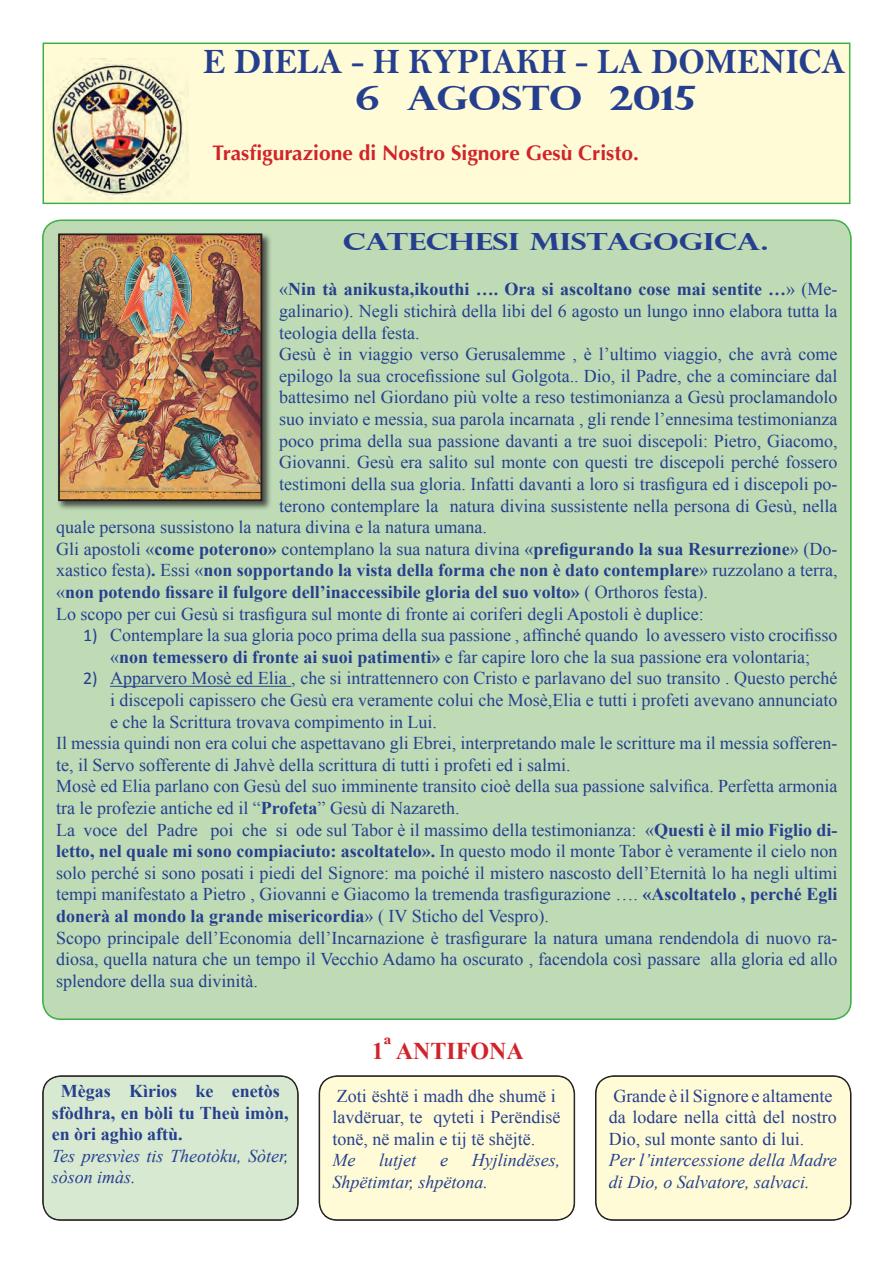
<style>
.page{position:relative;width:893px;height:1263px;background:#fff}
.page>*{position:absolute;margin:0;border:0;box-sizing:border-box;transform-origin:0 0}
.t1{font:36px "Bell MT Bold";color:#253f8e;scale:.95 1}
.Body_Text_Indent{font:700 33.6px "Perpetua Titling";color:#253f8e;scale:1.2 1}
.Normale{font:700 24px "Times New Roman";color:#d1232a}
.No_Spacing{font:700 23.7px "Perpetua Titling";letter-spacing:-.01em;color:#253f8e;scale:1.32 1}
.Normale-2{font:700 21px "Optima";color:#d1232a}
.List_Paragraph{font:18px/21.6px "Times New Roman";color:#253f8e;text-align:justify}
.Normale-3{font:700 18px/21.6px "Times New Roman";color:#253f8e;text-align:justify}
.Normale-4{font:18px/21.6px "Times New Roman";color:#253f8e}
.Normale-5{font:italic 18px/21.6px "Times New Roman";color:#253f8e}
.s1{font-weight:700}
.s2{font-weight:400}
.s3{font-family:"Calibri"}
</style>
<div class="page">
<div style="left:43px;top:220px;width:808px;height:799px;background:#bedbb6;border-radius:18px"></div>
<hr style="left:110px;top:686px;width:181px;height:1px;background:#253f8e">
<div style="left:43px;top:43px;width:807px;height:161px;background:#fffbd6;border:2px solid #40ae49"></div>
<img style="left:49px;top:58px;width:139px;height:142px">
<div style="left:43px;top:1076px;width:255px;height:144px;background:#d8e9d2;border-radius:18px"></div>
<div style="left:43px;top:1076px;width:255px;height:144px;border:1px solid #231f20;border-radius:18px"></div>
<div style="left:319px;top:1076px;width:255px;height:144px;background:#fffbd6;border-radius:18px"></div>
<div style="left:320px;top:1076px;width:254px;height:144px;border:1px solid #231f20;border-radius:18px"></div>
<div style="left:596px;top:1076px;width:255px;height:144px;background:#fffbd6;border-radius:18px"></div>
<div style="left:596px;top:1076px;width:255px;height:144px;border:1px solid #231f20;border-radius:18px"></div>
<div style="left:57px;top:232px;width:215px;height:279px;background:#231f20;opacity:.75"></div>
<img style="left:61px;top:236px;width:198px;height:262px">
<div style="left:58px;top:233px;width:204px;height:268px;border:2px solid #231f20"></div>
<p class="t1" style="left:203px;top:40px;width:677px">E DIELA - H KYPIAKH - LA DOMENICA</p>
<p class="Body_Text_Indent" style="left:356px;top:77px;width:285px">6 AGOSTO 2015</p>
<p class="Normale-2" style="left:213px;top:141px;width:428px">Trasfigurazione di Nostro Signore Gesù Cristo.</p>
<p class="No_Spacing" style="left:343px;top:227px;width:324px">CATECHESI MISTAGOGICA.</p>
<p class="List_Paragraph" style="left:279px;top:278px;width:560px">«<span class="s1">Nin tà anikusta,ikouthi …. Ora si ascoltano cose mai sentite …</span>» (Me&shy;galinario). Negli stichirà della libi del 6 agosto un lungo inno elabora tutta la teologia della festa.</p>
<p class="List_Paragraph" style="left:279px;top:343px;width:560px">Gesù è in viaggio verso Gerusalemme , è l’ultimo viaggio, che avrà come</p>
<p class="List_Paragraph" style="left:279px;top:365px;width:560px">epilogo la sua crocefissione sul Golgota.. Dio, il Padre, che a cominciare dal</p>
<p class="List_Paragraph" style="left:279px;top:386px;width:560px">battesimo nel Giordano più volte a reso testimonianza a Gesù proclamandolo</p>
<p class="List_Paragraph" style="left:279px;top:408px;width:560px">suo inviato e messia, sua parola incarnata , gli rende l’ennesima testimonianza</p>
<p class="List_Paragraph" style="left:279px;top:430px;width:560px">poco prima della sua passione davanti a tre suoi discepoli: Pietro, Giacomo,</p>
<p class="List_Paragraph" style="left:279px;top:451px;width:560px">Giovanni. Gesù era salito sul monte con questi tre discepoli perché fossero</p>
<p class="List_Paragraph" style="left:279px;top:473px;width:560px">testimoni della sua gloria. Infatti davanti a loro si trasfigura ed i discepoli po-</p>
<p class="List_Paragraph" style="left:279px;top:494px;width:560px">terono contemplare la natura divina sussistente nella persona di Gesù, nella</p>
<p class="List_Paragraph" style="left:56px;top:516px;width:432px">quale persona sussistono la natura divina e la natura umana.</p>
<p class="Normale-3" style="left:56px;top:537px;width:783px"><span class="s2">Gli apostoli «</span>come poterono» <span class="s2">contemplano la sua natura divina «</span>prefigurando la sua Resurrezione<span class="s2">» (Do&shy;xastico festa)</span>. <span class="s2">Essi «</span>non sopportando la vista della forma che non è dato contemplare<span class="s2">» ruzzolano a terra, «</span>non potendo fissare il fulgore dell’inaccessibile gloria del suo volto» <span class="s2">( Orthoros festa).</span></p>
<p class="List_Paragraph" style="left:56px;top:602px;width:649px">Lo scopo per cui Gesù si trasfigura sul monte di fronte ai coriferi degli Apostoli è duplice:</p>
<p class="List_Paragraph" style="left:83px;top:624px;width:756px;text-align:center"><span class="s3">1)</span> Contemplare la sua gloria poco prima della sua passione , affinché quando lo avessero visto crocifisso «<span class="s1">non temessero di fronte ai suoi patimenti»</span> e far capire loro che la sua passione era volontaria;</p>
<p class="List_Paragraph" style="left:110px;top:667px;width:729px;text-indent:-27px"><span class="s3">2)</span> Apparvero Mosè ed Elia , che si intrattennero con Cristo e parlavano del suo transito . Questo perché i discepoli capissero che Gesù era veramente colui che Mosè,Elia e tutti i profeti avevano annunciato e che la Scrittura trovava compimento in Lui.</p>
<p class="List_Paragraph" style="left:56px;top:732px;width:783px">Il messia quindi non era colui che aspettavano gli Ebrei, interpretando male le scritture ma il messia sofferen&shy;te, il Servo sofferente di Jahvè della scrittura di tutti i profeti ed i salmi.</p>
<p class="List_Paragraph" style="left:56px;top:775px;width:783px">Mosè ed Elia parlano con Gesù del suo imminente transito cioè della sua passione salvifica. Perfetta armonia tra le profezie antiche ed il “<span class="s1">Profeta</span>” Gesù di Nazareth.</p>
<p class="List_Paragraph" style="left:56px;top:818px;width:783px">La voce del Padre poi che si ode sul Tabor è il massimo della testimonianza: «<span class="s1">Questi è il mio Figlio di&shy;letto, nel quale mi sono compiaciuto: ascoltatelo».</span> In questo modo il monte Tabor è veramente il cielo non solo perché si sono posati i piedi del Signore: ma poiché il mistero nascosto dell’Eternità lo ha negli ultimi tempi manifestato a Pietro , Giovanni e Giacomo la tremenda trasfigurazione …. <span class="s1">«Ascoltatelo , perché Egli donerà al mondo la grande misericordia</span>» ( IV Sticho del Vespro).</p>
<p class="List_Paragraph" style="left:56px;top:926px;width:783px">Scopo principale dell’Economia dell’Incarnazione è trasfigurare la natura umana rendendola di nuovo ra&shy;diosa, quella natura che un tempo il Vecchio Adamo ha oscurato , facendola così passare alla gloria ed allo splendore della sua divinità.</p>
<p class="Normale-3" style="left:52px;top:1080px;width:238px;text-align:left;text-indent:9px">Mègas Kìrios ke enetòs sfòdhra, en bòli tu Theù imòn, en òri aghìo aftù.</p>
<p class="Normale-5" style="left:52px;top:1144px;width:238px">Tes presvìes tis Theotòku, Sòter, sòson imàs.</p>
<p class="Normale" style="left:372px;top:1034px;width:153px">1ª ANTIFONA</p>
<p class="Normale-4" style="left:332px;top:1084px;width:229px">Zoti është i madh dhe shumë i lavdëruar, te qyteti i Perëndisë tonë, në malin e tij të shëjtë.</p>
<p class="Normale-5" style="left:332px;top:1149px;width:24px">Me</p>
<p class="Normale-5" style="left:379px;top:1149px;width:39px">lutjet</p>
<p class="Normale-5" style="left:440px;top:1149px;width:9px">e</p>
<p class="Normale-5" style="left:332px;top:1149px;width:230px;text-indent:140px">Hyjlindëses,<br>Shpëtimtar, shpëtona.</p>
<p class="Normale-4" style="left:609px;top:1084px;width:229px">Grande è il Signore e altamente da lodare nella città del nostro<br>Dio, sul monte santo di lui.</p>
<p class="Normale-5" style="left:609px;top:1149px;width:230px">Per l’intercessione della Madre di Dio, o Salvatore, salvaci.</p>
</div>
